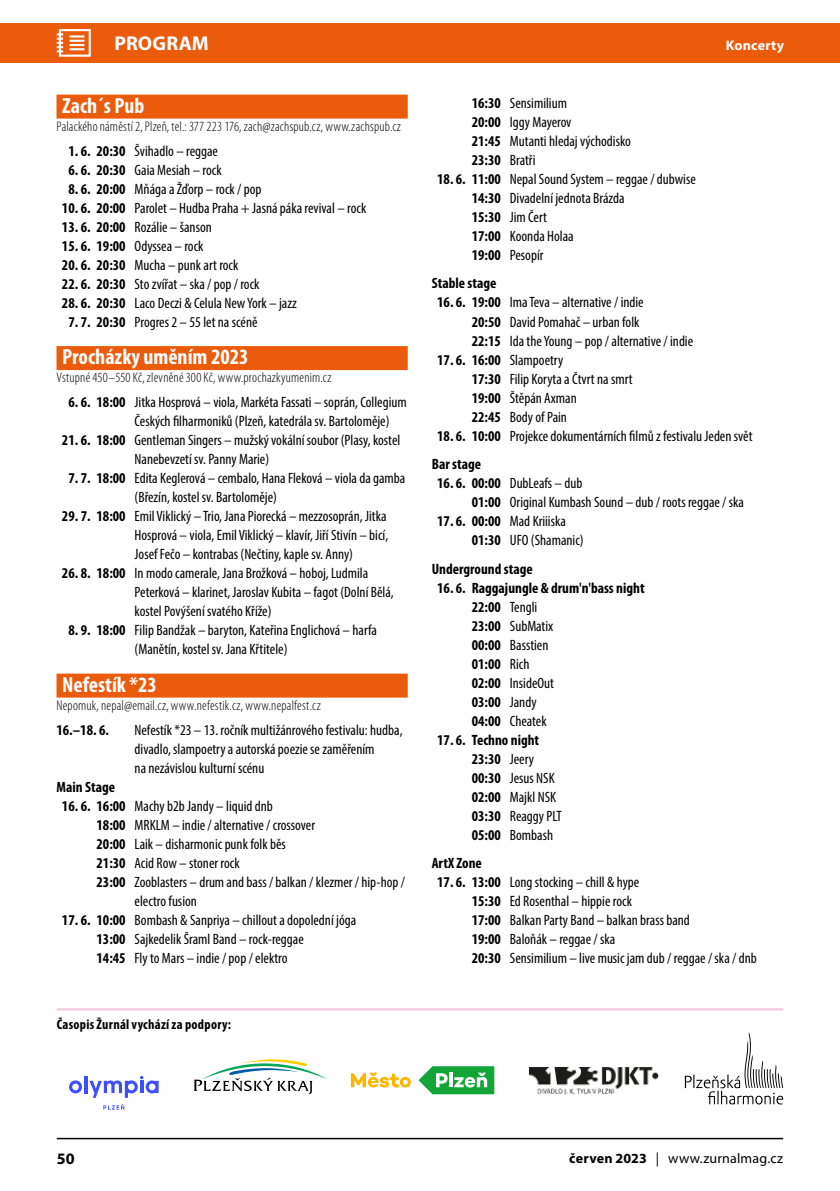
<style>
.page{position:relative;width:840px;height:1191px;background:#fff}
.page>*{position:absolute;margin:0;border:0;box-sizing:border-box;transform-origin:0 0}
.t1{font:700 condensed 22px "Myriad Pro";color:#fff}
.t2{font:700 20px "Myriad Pro";letter-spacing:.005em;color:#fff}
.t3{font:700 16px "Myriad Pro";color:#000}
.t4{font:condensed 15px/19px "Myriad Pro";color:#000}
.t5{font:700 condensed 15px/19px "Myriad Pro";color:#000}
.t6{font:300 condensed 14px "Myriad Pro";letter-spacing:.015em;color:#000}
.t7{font:700 condensed 14px "Myriad Pro";letter-spacing:.02em;color:#000}
.t8{font:14px "Myriad Pro";letter-spacing:.01em;color:#000}
.t9{font:700 14px "Myriad Pro";letter-spacing:.02em;color:#fff}
.s1{font-weight:700}
.s2{font-weight:400}
</style>
<div class="page">
<hr style="left:57px;top:1137px;width:725px;height:2px;background:#000">
<div style="left:0;top:23px;width:839px;height:39px;background:#ea5b0b"></div>
<svg style="left:57px;top:29px;width:34px;height:28px"></svg>
<hr style="left:57px;top:1008px;width:725px;height:2px;background:#cf007f">
<svg style="left:194px;top:1059px;width:133px;height:35px"></svg>
<svg style="left:418px;top:1066px;width:76px;height:28px"></svg>
<svg style="left:350px;top:1072px;width:60px;height:15px"></svg>
<svg style="left:684px;top:1032px;width:98px;height:72px"></svg>
<img style="left:529px;top:1067px;width:129px;height:27px">
<svg style="left:69px;top:1080px;width:13px;height:13px"></svg>
<hr style="left:84px;top:1076px;width:3px;height:17px;background:#3d4eff">
<svg style="left:89px;top:1075px;width:69px;height:22px"></svg>
<svg style="left:103px;top:1104px;width:21px;height:5px"></svg>
<div style="left:56px;top:95px;width:351px;height:24px;background:#ea5b0b"></div>
<div style="left:56px;top:346px;width:351px;height:24px;background:#ea5b0b"></div>
<div style="left:56px;top:673px;width:351px;height:24px;background:#ea5b0b"></div>
<h2 class="t2" style="left:114px;top:30px;width:96px">PROGRAM</h2>
<h1 class="t1" style="left:62px;top:93px;width:84px">Zach´s Pub</h1>
<p class="t6" style="left:56px;top:118px;width:346px">Palackého náměstí 2, Plzeň, tel.: 377 223 176, zach@zachspub.cz, www.zachspub.cz</p>
<p class="t4" style="left:68px;top:141px;width:151px"><span class="s1">1. 6. 20:30</span> Švihadlo – reggae</p>
<p class="t4" style="left:68px;top:160px;width:155px"><span class="s1">6. 6. 20:30</span> Gaia Mesiah – rock</p>
<p class="t4" style="left:68px;top:179px;width:194px"><span class="s1">8. 6. 20:00</span> Mňága a Žďorp – rock / pop</p>
<p class="t4" style="left:62px;top:198px;width:306px"><span class="s1">10. 6. 20:00</span> Parolet – Hudba Praha + Jasná páka revival – rock</p>
<p class="t4" style="left:62px;top:217px;width:151px"><span class="s1">13. 6. 20:00</span> Rozálie – šanson</p>
<p class="t4" style="left:62px;top:236px;width:143px"><span class="s1">15. 6. 19:00</span> Odyssea – rock</p>
<p class="t4" style="left:62px;top:255px;width:178px"><span class="s1">20. 6. 20:30</span> Mucha – punk art rock</p>
<p class="t4" style="left:62px;top:274px;width:199px"><span class="s1">22. 6. 20:30</span> Sto zvířat – ska / pop / rock</p>
<p class="t4" style="left:62px;top:293px;width:236px"><span class="s1">28. 6. 20:30</span> Laco Deczi &amp; Celula New York – jazz</p>
<p class="t4" style="left:68px;top:312px;width:190px"><span class="s1">7. 7. 20:30</span> Progres 2 – 55 let na scéně</p>
<h1 class="t1" style="left:62px;top:345px;width:188px">Procházky uměním 2023</h1>
<p class="t6" style="left:56px;top:369px;width:276px">Vstupné 450–550 Kč, zlevněné 300 Kč, www.prochazkyumenim.cz</p>
<p class="t4" style="left:134px;top:392px;width:273px;text-indent:-66px"><span class="s1">6. 6. 18:00</span> Jitka Hosprová – viola, Markéta Fassati – soprán, Collegium<br>Českých filharmoniků (Plzeň, katedrála sv. Bartoloměje)</p>
<p class="t4" style="left:134px;top:430px;width:267px;text-indent:-73px"><span class="s1">21. 6. 18:00</span> Gentleman Singers – mužský vokální soubor (Plasy, kostel<br>Nanebevzetí sv. Panny Marie)</p>
<p class="t4" style="left:134px;top:468px;width:272px;text-indent:-66px"><span class="s1">7. 7. 18:00</span> Edita Keglerová – cembalo, Hana Fleková – viola da gamba (Březín, kostel sv. Bartoloměje)</p>
<p class="t4" style="left:134px;top:506px;width:255px;text-align:justify;text-indent:-73px"><span class="s1">29. 7. 18:00</span> Emil Viklický – Trio, Jana Piorecká – mezzosoprán, Jitka Hosprová – viola, Emil Viklický – klavír, Jiří Stivín – bicí, Josef Fečo – kontrabas (Nečtiny, kaple sv. Anny)</p>
<p class="t4" style="left:134px;top:563px;width:260px;text-indent:-73px"><span class="s1">26. 8. 18:00</span> In modo camerale, Jana Brožková – hoboj, Ludmila<br>Peterková – klarinet, Jaroslav Kubita – fagot (Dolní Bělá, kostel Povýšení svatého Kříže)</p>
<p class="t4" style="left:134px;top:620px;width:244px;text-indent:-66px"><span class="s1">8. 9. 18:00</span> Filip Bandžak – baryton, Kateřina Englichová – harfa (Manětín, kostel sv. Jana Křtitele)</p>
<h1 class="t1" style="left:62px;top:672px;width:96px">Nefestík *23</h1>
<p class="t6" style="left:56px;top:697px;width:265px">Nepomuk, nepal@email.cz, www.nefestik.cz, www.nepalfest.cz</p>
<p class="t5" style="left:56px;top:720px;width:54px">16.–18. 6.</p>
<p class="t4" style="left:134px;top:720px;width:269px">Nefestík *23 – 13. ročník multižánrového festivalu: hudba, divadlo, slampoetry a autorská poezie se zaměřením<br>na nezávislou kulturní scénu</p>
<p class="t5" style="left:56px;top:777px;width:60px">Main Stage</p>
<p class="t4" style="left:62px;top:796px;width:212px"><span class="s1">16. 6. 16:00</span> Machy b2b Jandy – liquid dnb</p>
<p class="t4" style="left:96px;top:815px;width:220px"><span class="s1">18:00</span> MRKLM – indie / alternative / crossover</p>
<p class="t4" style="left:96px;top:834px;width:191px"><span class="s1">20:00</span> Laik – disharmonic punk folk běs</p>
<p class="t4" style="left:96px;top:853px;width:144px"><span class="s1">21:30</span> Acid Row – stoner rock</p>
<p class="t4" style="left:96px;top:872px;width:310px"><span class="s1">23:00</span> Zooblasters – drum and bass / balkan / klezmer / hip-hop /</p>
<p class="t4" style="left:134px;top:891px;width:64px">electro fusion</p>
<p class="t4" style="left:96px;top:910px;width:261px;text-indent:-35px"><span class="s1">17. 6. 10:00</span> Bombash &amp; Sanpriya – chillout a dopolední jóga<br><span class="s1">13:00</span> Sajkedelik Šraml Band – rock-reggae<br><span class="s1">14:45</span> Fly to Mars – indie / pop / elektro</p>
<p class="t7" style="left:57px;top:1016px;width:176px">Časopis Žurnál vychází za podpory:</p>
<p class="t9" style="left:725px;top:36px;width:60px">Koncerty</p>
<p class="t4" style="left:471px;top:93px;width:160px"><span class="s1">16:30</span> Sensimilium<br><span class="s1">20:00</span> Iggy Mayerov<br><span class="s1">21:45</span> Mutanti hledaj východisko<br><span class="s1">23:30</span> Bratři</p>
<p class="t4" style="left:471px;top:169px;width:225px;text-indent:-35px"><span class="s1">18. 6. 11:00</span> Nepal Sound System – reggae / dubwise<br><span class="s1">14:30</span> Divadelní jednota Brázda<br><span class="s1">15:30</span> Jim Čert<br><span class="s1">17:00</span> Koonda Holaa<br><span class="s1">19:00</span> Pesopír</p>
<p class="t5" style="left:431px;top:274px;width:66px">Stable stage</p>
<p class="t4" style="left:471px;top:293px;width:223px;text-indent:-35px"><span class="s1">16. 6. 19:00</span> Ima Teva – alternative / indie<br><span class="s1">20:50</span> David Pomahač – urban folk<br><span class="s1">22:15</span> Ida the Young – pop / alternative / indie</p>
<p class="t4" style="left:471px;top:350px;width:162px;text-indent:-35px"><span class="s1">17. 6. 16:00</span> Slampoetry<br><span class="s1">17:30</span> Filip Koryta a Čtvrt na smrt<br><span class="s1">19:00</span> Štěpán Axman<br><span class="s1">22:45</span> Body of Pain</p>
<p class="t4" style="left:431px;top:421px;width:322px;line-height:28.6px;text-indent:5px"><span class="s1">18. 6. 10:00</span> Projekce dokumentárních filmů z festivalu Jeden svět<br><span class="s1">Bar stage</span></p>
<p class="t4" style="left:471px;top:473px;width:273px;text-indent:-35px"><span class="s1">16. 6. 00:00</span> DubLeafs – dub<br><span class="s1">01:00</span> Original Kumbash Sound – dub / roots reggae / ska</p>
<p class="t4" style="left:471px;top:511px;width:113px;text-indent:-35px"><span class="s1">17. 6. 00:00</span> Mad Kriiiska<br><span class="s1">01:30</span> UFO (Shamanic)</p>
<p class="t5" style="left:431px;top:559px;width:102px">Underground stage</p>
<p class="t5" style="left:471px;top:578px;width:174px;text-indent:-35px">16. 6. Raggajungle &amp; drum'n'bass night<br>22:00 <span class="s2">Tengli<br></span>23:00 <span class="s2">SubMatix<br></span>00:00 <span class="s2">Basstien<br></span>01:00 <span class="s2">Rich<br></span>02:00 <span class="s2">InsideOut<br></span>03:00 <span class="s2">Jandy<br></span>04:00 <span class="s2">Cheatek</span></p>
<p class="t5" style="left:471px;top:730px;width:92px;text-indent:-35px">17. 6. Techno night<br>23:30 <span class="s2">Jeery<br></span>00:30 <span class="s2">Jesus NSK<br></span>02:00 <span class="s2">Majkl NSK<br></span>03:30 <span class="s2">Reaggy PLT<br></span>05:00 <span class="s2">Bombash</span></p>
<p class="t5" style="left:431px;top:854px;width:52px">ArtX Zone</p>
<p class="t4" style="left:471px;top:872px;width:286px;text-indent:-35px"><span class="s1">17. 6. 13:00</span> Long stocking – chill &amp; hype<br><span class="s1">15:30</span> Ed Rosenthal – hippie rock<br><span class="s1">17:00</span> Balkan Party Band – balkan brass band<br><span class="s1">19:00</span> Baloňák – reggae / ska<br><span class="s1">20:30</span> Sensimilium – live music jam dub / reggae / ska / dnb</p>
<p class="t3" style="left:57px;top:1148px;width:19px">50</p>
<p class="t8" style="left:569px;top:1149px;width:215px"><span class="s1">červen 2023</span> | www.zurnalmag.cz</p>
</div>
